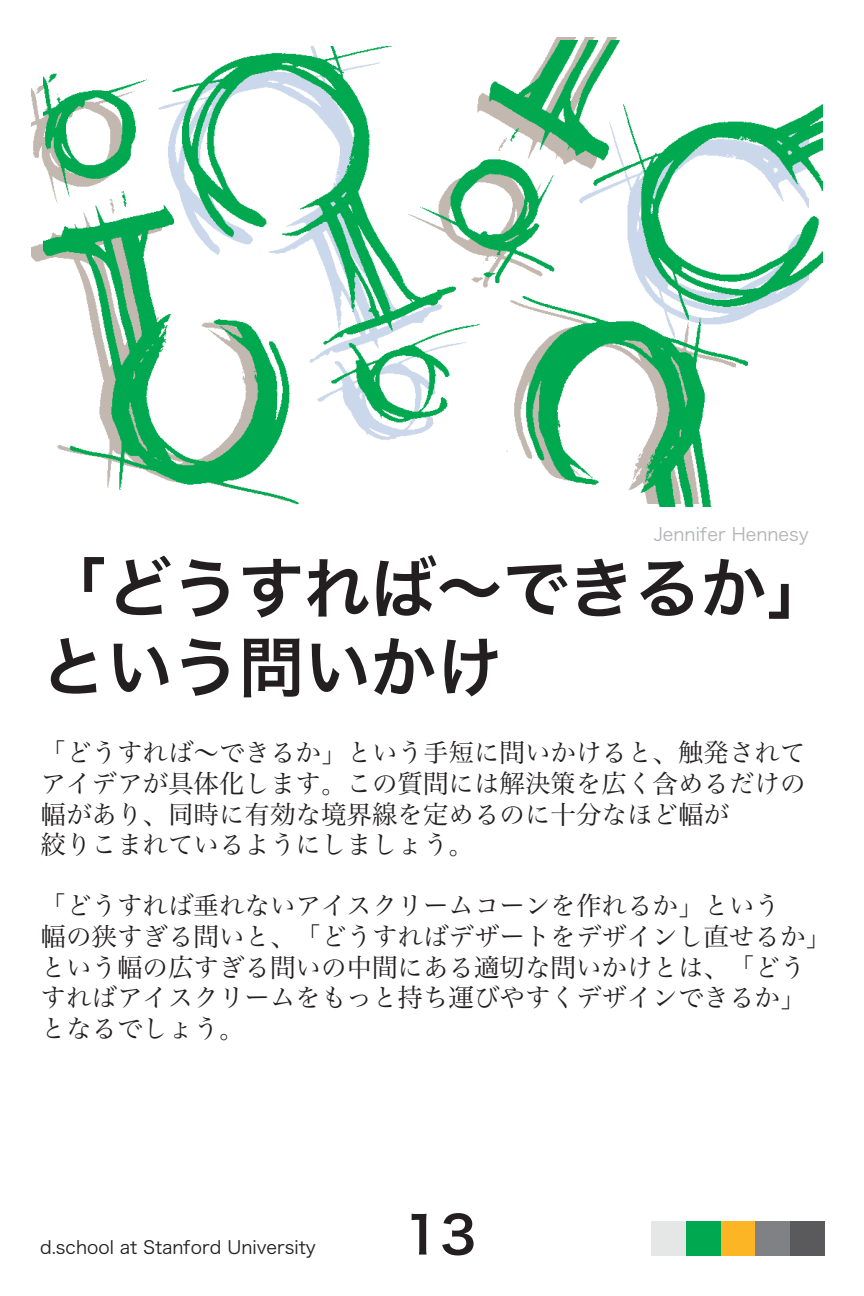
<style>
.page{position:relative;width:864px;height:1296px;background:#fff}
.page>*{position:absolute;margin:0;border:0;box-sizing:border-box;transform-origin:0 0}
.t1{font:66px/79.2px "Hiragino Sans W6";color:#231f20}
.t2{font:51px "Hiragino Sans W6";color:#231f20}
.t3{font:25.5px/30.6px "Hira Min Pro N W3";color:#231f20}
.t4{font:18px "Hiragino Sans W3";color:#231f20}
.t5{font:18px "Hiragino Sans W3";color:#b1b3b6}
</style>
<div class="page">
<div style="left:651px;top:1221px;width:35px;height:35px;background:#e4e7e6"></div>
<div style="left:686px;top:1221px;width:35px;height:35px;background:#00a94f"></div>
<div style="left:721px;top:1221px;width:34px;height:35px;background:#fcb525"></div>
<div style="left:755px;top:1221px;width:35px;height:35px;background:#808184"></div>
<div style="left:790px;top:1221px;width:35px;height:35px;background:#5a595c"></div>
<img style="left:43px;top:40px;width:780px;height:467px">
<p class="t5" style="left:654px;top:518px;width:157px">Jennifer Hennesy</p>
<h1 class="t1" style="left:40px;top:546px;width:794px">「どうすれば～できるか」という問いかけ</h1>
<p class="t3" style="left:40px;top:735px;width:766px">「どうすれば～できるか」という手短に問いかけると、触発されてアイデアが具体化します。この質問には解決策を広く含めるだけの幅があり、同時に有効な境界線を定めるのに十分なほど幅が<br>絞りこまれているようにしましょう。</p>
<p class="t3" style="left:40px;top:888px;width:792px">「どうすれば垂れないアイスクリームコーンを作れるか」という<br>幅の狭すぎる問いと、「どうすればデザートをデザインし直せるか」という幅の広すぎる問いの中間にある適切な問いかけとは、「どうすればアイスクリームをもっと持ち運びやすくデザインできるか」となるでしょう。</p>
<p class="t4" style="left:40px;top:1231px;width:277px">d.school at Stanford University</p>
<h2 class="t2" style="left:404px;top:1189px;width:74px">13</h2>
</div>
